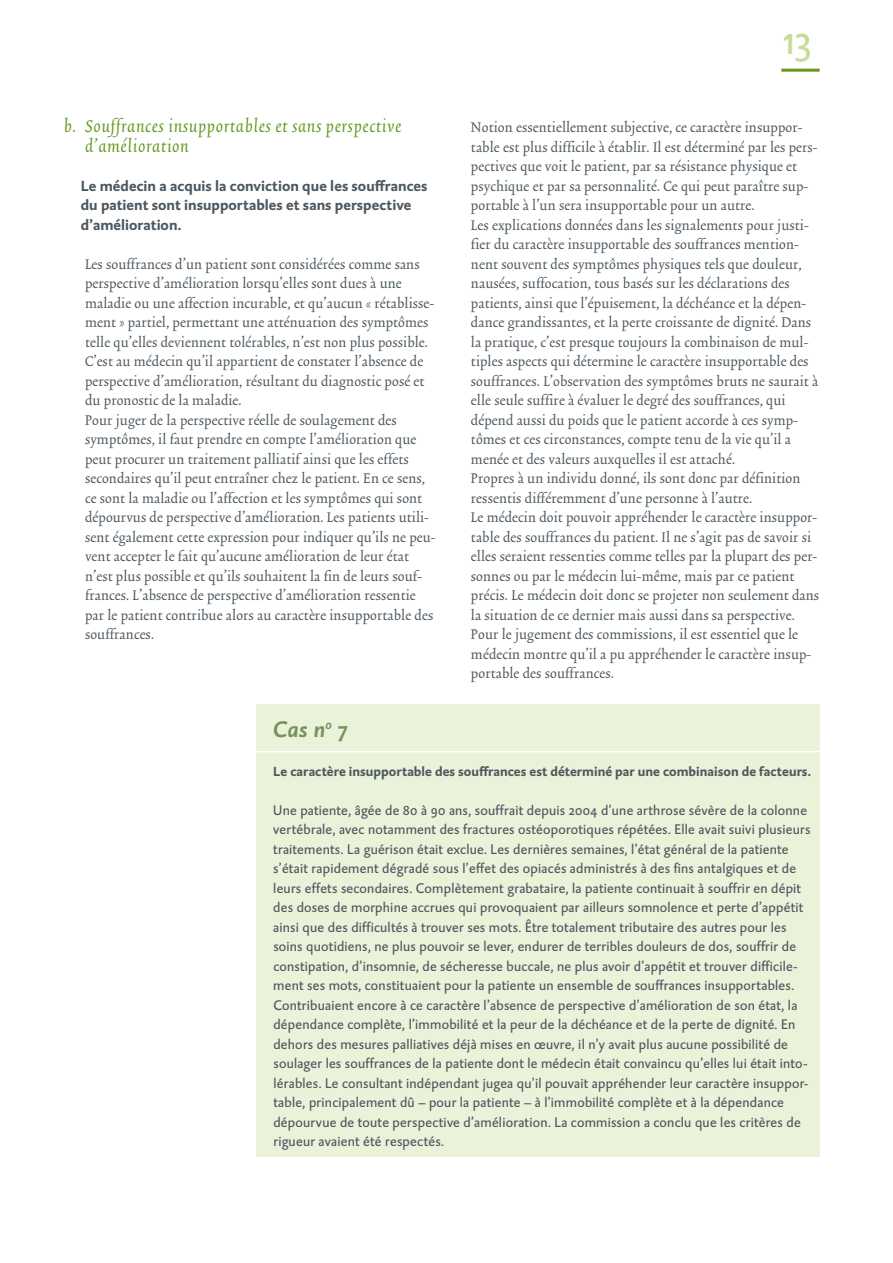
<style>
.page{position:relative;width:893px;height:1263px;background:#fff}
.page>*{position:absolute;margin:0;border:0;box-sizing:border-box;transform-origin:0 0}
.t1{font:42px "DTL Caspari ST";color:#c8dc99}
.t2{font:italic 700 22.5px "DTL Caspari ST";color:#76925e}
.t3{font:italic 21px/19.5px "Trinite No 2";letter-spacing:.03em;color:#65971c}
.t4{font:16.5px/19.5px "Trinite No 2 Rom Con";letter-spacing:.01em;color:#4c575f}
.t5{font:700 15px/19.5px "DTL Caspari ST";color:#4c575f}
.t6{font:14.25px/19.5px "DTL Caspari ST";letter-spacing:.015em;color:#4c575f}
.t7{font:700 13.5px "DTL Caspari ST";color:#4c575f}
</style>
<div class="page">
<hr style="left:781px;top:69px;width:39px;height:3px;background:#65971c">
<div style="left:256px;top:704px;width:564px;height:453px;background:#eaf2d9"></div>
<hr style="left:249px;top:751px;width:578px;height:1px;background:#fff">
<p class="t3" style="left:85px;top:118px;width:318px;text-indent:-21px">b. Souffrances insupportables et sans perspective d’amélioration</p>
<p class="t5" style="left:81px;top:175px;width:348px">Le médecin a acquis la conviction que les souffrances du patient sont insupportables et sans perspective d’amélioration.</p>
<p class="t4" style="left:85px;top:255px;width:352px">Les souffrances d’un patient sont considérées comme sans perspective d’amélioration lorsqu’elles sont dues à une maladie ou une affection incurable, et qu’aucun « rétablisse&shy;ment » partiel, permettant une atténuation des symptômes telle qu’elles deviennent tolérables, n’est non plus possible.<br>C’est au médecin qu’il appartient de constater l’absence de perspective d’amélioration, résultant du diagnostic posé et du pronostic de la maladie.<br>Pour juger de la perspective réelle de soulagement des symptômes, il faut prendre en compte l’amélioration que peut procurer un traitement palliatif ainsi que les effets secondaires qu’il peut entraîner chez le patient. En ce sens, ce sont la maladie ou l’affection et les symptômes qui sont dépourvus de perspective d’amélioration. Les patients utili&shy;sent également cette expression pour indiquer qu’ils ne peu&shy;vent accepter le fait qu’aucune amélioration de leur état n’est plus possible et qu’ils souhaitent la fin de leurs souf&shy;frances. L’absence de perspective d’amélioration ressentie par le patient contribue alors au caractère insupportable des souffrances.</p>
<h1 class="t1" style="left:783px;top:14px;width:30px">13</h1>
<p class="t4" style="left:471px;top:119px;width:350px">Notion essentiellement subjective, ce caractère insuppor&shy;table est plus difficile à établir. Il est déterminé par les pers&shy;pectives que voit le patient, par sa résistance physique et psychique et par sa personnalité. Ce qui peut paraître sup&shy;portable à l’un sera insupportable pour un autre.<br>Les explications données dans les signalements pour justi&shy;fier du caractère insupportable des souffrances mention&shy;nent souvent des symptômes physiques tels que douleur, nausées, suffocation, tous basés sur les déclarations des patients, ainsi que l’épuisement, la déchéance et la dépen&shy;dance grandissantes, et la perte croissante de dignité. Dans la pratique, c’est presque toujours la combinaison de mul&shy;tiples aspects qui détermine le caractère insupportable des souffrances. L’observation des symptômes bruts ne saurait à elle seule suffire à évaluer le degré des souffrances, qui dépend aussi du poids que le patient accorde à ces symp&shy;tômes et ces circonstances, compte tenu de la vie qu’il a menée et des valeurs auxquelles il est attaché.<br>Propres à un individu donné, ils sont donc par définition ressentis différemment d’une personne à l’autre.<br>Le médecin doit pouvoir appréhender le caractère insuppor&shy;table des souffrances du patient. Il ne s’agit pas de savoir si elles seraient ressenties comme telles par la plupart des per&shy;sonnes ou par le médecin lui-même, mais par ce patient précis. Le médecin doit donc se projeter non seulement dans la situation de ce dernier mais aussi dans sa perspective.<br>Pour le jugement des commissions, il est essentiel que le médecin montre qu’il a pu appréhender le caractère insup&shy;portable des souffrances.</p>
<h2 class="t2" style="left:273px;top:715px;width:76px">Cas n<sup>o</sup> 7</h2>
<p class="t7" style="left:273px;top:762px;width:539px">Le caractère insupportable des souffrances est déterminé par une combinaison de facteurs.</p>
<p class="t6" style="left:273px;top:800px;width:539px">Une patiente, âgée de 80 à 90 ans, souffrait depuis 2004 d’une arthrose sévère de la colonne vertébrale, avec notamment des fractures ostéoporotiques répétées. Elle avait suivi plusieurs traitements. La guérison était exclue. Les dernières semaines, l’état général de la patiente s’était rapidement dégradé sous l’effet des opiacés administrés à des fins antalgiques et de leurs effets secondaires. Complètement grabataire, la patiente continuait à souffrir en dépit des doses de morphine accrues qui provoquaient par ailleurs somnolence et perte d’appétit ainsi que des difficultés à trouver ses mots. Être totalement tributaire des autres pour les soins quotidiens, ne plus pouvoir se lever, endurer de terribles douleurs de dos, souffrir de constipation, d’insomnie, de sécheresse buccale, ne plus avoir d’appétit et trouver difficile&shy;ment ses mots, constituaient pour la patiente un ensemble de souffrances insupportables.<br>Contribuaient encore à ce caractère l’absence de perspective d’amélioration de son état, la dépendance complète, l’immobilité et la peur de la déchéance et de la perte de dignité. En dehors des mesures palliatives déjà mises en œuvre, il n’y avait plus aucune possibilité de soulager les souffrances de la patiente dont le médecin était convaincu qu’elles lui était into&shy;lérables. Le consultant indépendant jugea qu’il pouvait appréhender leur caractère insuppor&shy;table, principalement dû – pour la patiente – à l’immobilité complète et à la dépendance dépourvue de toute perspective d’amélioration. La commission a conclu que les critères de rigueur avaient été respectés.</p>
</div>
